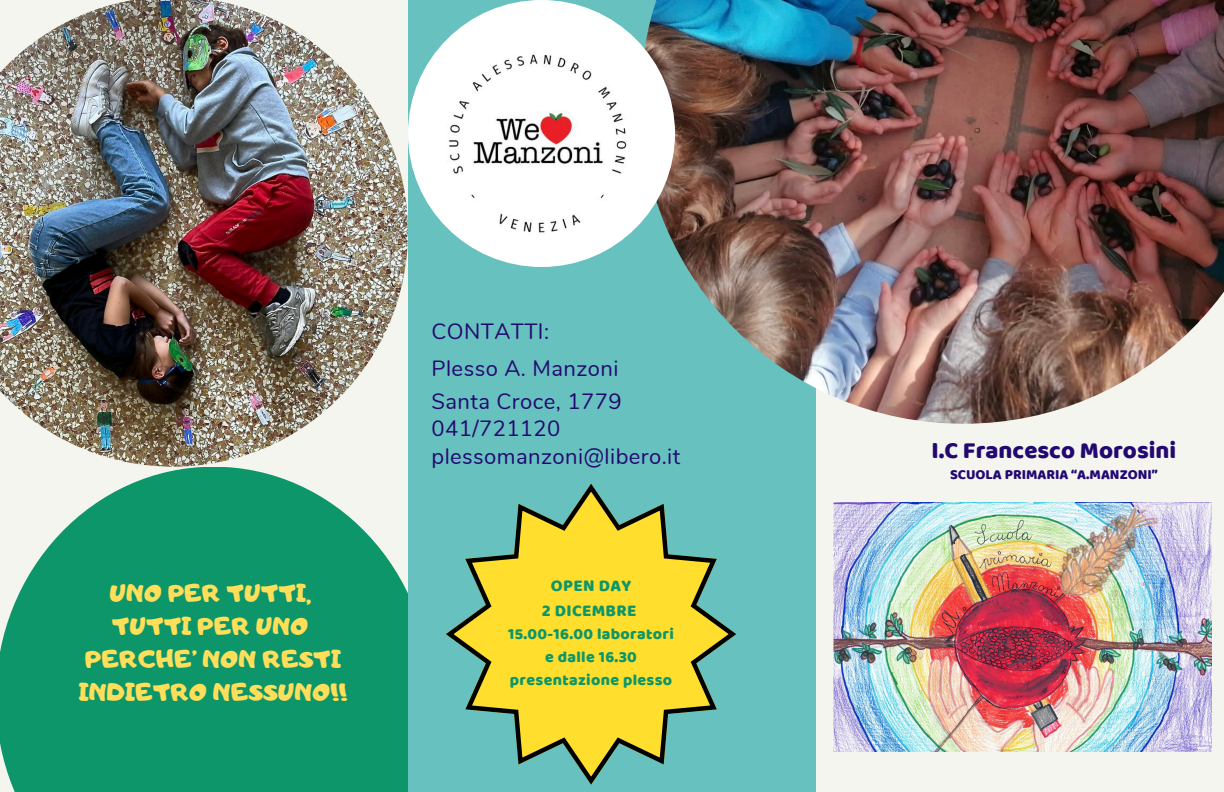
<style>
.page{position:relative;width:1224px;height:792px;background:#f5f5ef}
.page>*{position:absolute;margin:0;border:0;box-sizing:border-box;transform-origin:0 0}
.t1{font:24px/33px "Adigiana Toybox";color:#ffde59;text-align:center}
.t2{font:24px "Baloo";color:#230871}
.t3{font:22px/27.8px "Nunito";letter-spacing:.02em;color:#230871}
.t4{font:17px/24.8px "Baloo";letter-spacing:.02em;color:#0d9669;text-align:center}
.t5{font:16px/23.2px "Baloo";letter-spacing:.02em;color:#0d9669;text-align:center}
.t6{font:14.3px "Baloo";color:#230871}
</style>
<div class="page">
<svg style="left:0;top:467px;width:408px;height:325px;background:#2ba27a"></svg>
<div style="left:408px;top:0;width:408px;height:792px;background:#67c1bf"></div>
<img style="left:640px;top:0;width:584px;height:424px">
<img style="left:0;top:0;width:408px;height:467px">
<img style="left:408px;top:0;width:267px;height:267px;border-radius:50%">
<svg style="left:446px;top:484px;width:290px;height:300px"></svg>
<img style="left:833px;top:503px;width:378px;height:249px">
<p class="t1" style="left:79px;top:576px;width:270px">UNO PER TUTTI,<br>TUTTI PER UNO<br>PERCHE’ NON RESTI<br>INDIETRO NESSUNO!!</p>
<p class="t3" style="left:431px;top:313px;width:189px;line-height:37.5px">CONTATTI:<br>Plesso A. Manzoni</p>
<p class="t3" style="left:431px;top:387px;width:250px">Santa Croce, 1779<br>041/721120 plessomanzoni@libero.it</p>
<h3 class="t4" style="left:542px;top:573px;width:96px">OPEN DAY<br>2 DICEMBRE</h3>
<h3 class="t5" style="left:508px;top:622px;width:167px">15.00-16.00 laboratori e dalle 16.30 presentazione plesso</h3>
<h2 class="t2" style="left:931px;top:436px;width:246px">I.C Francesco Morosini</h2>
<h1 class="t6" style="left:950px;top:466px;width:209px">SCUOLA PRIMARIA “A.MANZONI”</h1>
</div>
